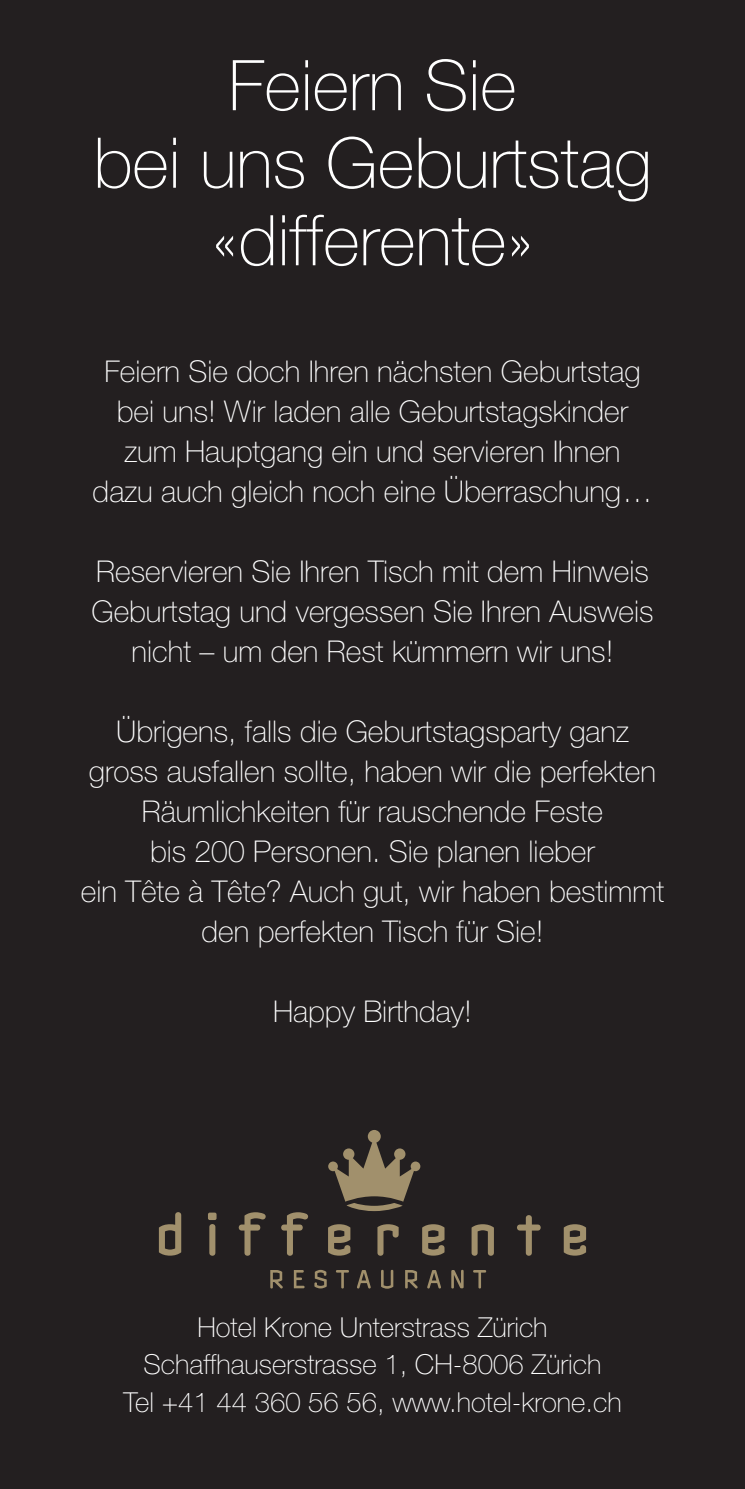
<style>
.page{position:relative;width:745px;height:1489px;background:#fff}
.page>*{position:absolute;margin:0;border:0;box-sizing:border-box;transform-origin:0 0}
.t1{font:100 70px/77.5px "Helvetica Neue";color:#fff;text-align:center}
.t2{font:100 30px/40px "Helvetica Neue";color:#fff;text-align:center}
.t3{font:100 27.5px/37.5px "Helvetica Neue";color:#fff;text-align:center}
</style>
<div class="page">
<div style="left:0;top:0;width:744px;height:1488px;background:#231f20"></div>
<svg style="left:328px;top:1130px;width:92px;height:80px"></svg>
<svg style="left:159px;top:1212px;width:22px;height:43px"></svg>
<svg style="left:208px;top:1212px;width:8px;height:43px"></svg>
<svg style="left:238px;top:1212px;width:27px;height:43px"></svg>
<svg style="left:281px;top:1212px;width:27px;height:43px"></svg>
<svg style="left:328px;top:1224px;width:22px;height:31px"></svg>
<svg style="left:377px;top:1224px;width:21px;height:31px"></svg>
<svg style="left:422px;top:1224px;width:22px;height:31px"></svg>
<svg style="left:471px;top:1224px;width:22px;height:31px"></svg>
<svg style="left:517px;top:1215px;width:23px;height:40px"></svg>
<svg style="left:563px;top:1224px;width:22px;height:31px"></svg>
<svg style="left:270px;top:1270px;width:12px;height:18px"></svg>
<svg style="left:294px;top:1270px;width:10px;height:18px"></svg>
<svg style="left:314px;top:1269px;width:12px;height:19px"></svg>
<svg style="left:336px;top:1270px;width:13px;height:18px"></svg>
<svg style="left:357px;top:1270px;width:13px;height:18px"></svg>
<svg style="left:381px;top:1269px;width:12px;height:19px"></svg>
<svg style="left:405px;top:1270px;width:12px;height:18px"></svg>
<svg style="left:427px;top:1270px;width:13px;height:18px"></svg>
<svg style="left:451px;top:1269px;width:12px;height:19px"></svg>
<svg style="left:473px;top:1270px;width:13px;height:18px"></svg>
<h1 class="t1" style="left:93px;top:47px;width:559px">Feiern Sie<br>bei uns Geburtstag «differente»</h1>
<p class="t2" style="left:93px;top:351px;width:561px">Feiern Sie doch Ihren nächsten Geburtstag bei uns! Wir laden alle Geburtstagskinder zum Hauptgang ein und servieren Ihnen dazu auch gleich noch eine Überraschung…</p>
<p class="t2" style="left:91px;top:551px;width:563px">Reservieren Sie Ihren Tisch mit dem Hinweis<br>Geburtstag und vergessen Sie Ihren Ausweis nicht – um den Rest kümmern wir uns!</p>
<p class="t2" style="left:81px;top:711px;width:584px">Übrigens, falls die Geburtstagsparty ganz gross ausfallen sollte, haben wir die perfekten Räumlichkeiten für rauschende Feste<br>bis 200 Personen. Sie planen lieber<br>ein Tête à Tête? Auch gut, wir haben bestimmt den perfekten Tisch für Sie!</p>
<p class="t2" style="left:273px;top:991px;width:200px">Happy Birthday!</p>
<p class="t3" style="left:123px;top:1308px;width:499px">Hotel Krone Unterstrass Zürich<br>Schaffhauserstrasse 1, CH-8006 Zürich<br>Tel +41 44 360 56 56, www.hotel-krone.ch</p>
</div>
